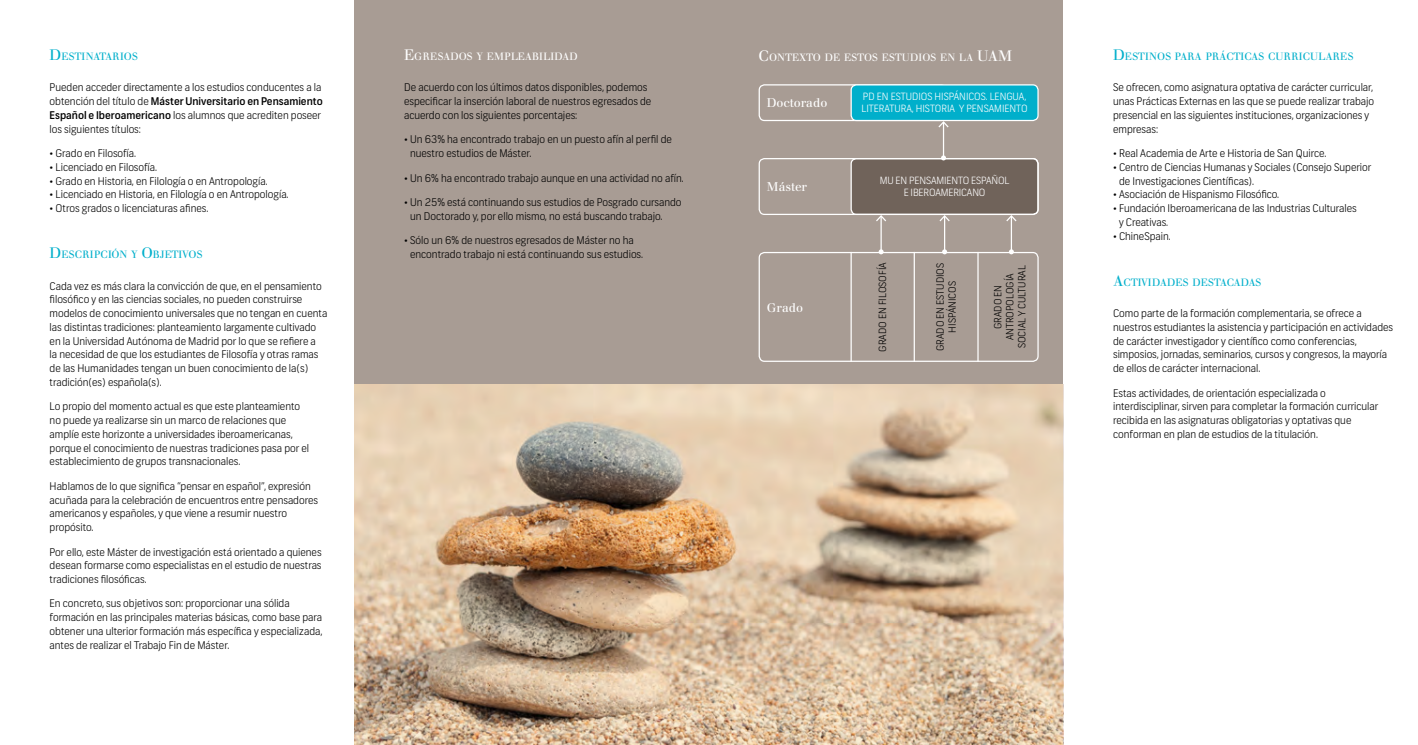
<style>
.page{position:relative;width:1418px;height:745px;background:#fff}
.page>*{position:absolute;margin:0;border:0;box-sizing:border-box;transform-origin:0 0}
.t1{font:12.5px "Walbaum";color:#fff}
.texto_corrido{font:300 10.62px/13.8px "Frank";color:#000}
.titulos{font:10.5px "Walbaum";letter-spacing:.005em;color:#00afcb}
.titulos-2{font:10.5px "Walbaum";letter-spacing:.005em;color:#fff}
.titulos-3{font:10.5px "Walbaum";letter-spacing:-.015em;color:#00afcb}
.texto_corrido-2{font:300 10px/12px "Frank";color:#fff}
.texto_corrido-3{font:300 10px/12px "Frank";color:#000;text-align:center}
.s1{font-size:15px}
.s2{font-weight:500}
</style>
<div class="page">
<div style="left:354px;top:0;width:709px;height:744px;background:#a89c94"></div>
<img style="left:354px;top:384px;width:709px;height:360px">
<div style="left:758px;top:84px;width:188px;height:37px;border:1px solid #fff;border-radius:5px"></div>
<div style="left:851px;top:158px;width:187px;height:56px;background:#70635a;border-radius:5px"></div>
<div style="left:758px;top:158px;width:280px;height:57px;border:1px solid #fff;border-radius:5px"></div>
<div style="left:851px;top:85px;width:187px;height:35px;background:#00afcb;border-radius:5px"></div>
<div style="left:850px;top:84px;width:188px;height:37px;border:1px solid #fff;border-radius:5px"></div>
<hr style="left:942px;top:122px;width:2px;height:36px;background:#fff">
<svg style="left:941px;top:155px;width:5px;height:5px"></svg>
<svg style="left:937px;top:120px;width:13px;height:9px"></svg>
<hr style="left:880px;top:216px;width:1px;height:36px;background:#fff">
<svg style="left:874px;top:214px;width:13px;height:8px"></svg>
<hr style="left:944px;top:216px;width:1px;height:36px;background:#fff">
<svg style="left:938px;top:214px;width:13px;height:8px"></svg>
<hr style="left:1010px;top:216px;width:2px;height:36px;background:#fff">
<svg style="left:1005px;top:214px;width:12px;height:8px"></svg>
<div style="left:758px;top:252px;width:280px;height:109px;border:1px solid #fff;border-radius:5px"></div>
<hr style="left:850px;top:252px;width:1px;height:109px;background:#fff">
<hr style="left:913px;top:252px;width:1px;height:109px;background:#fff">
<hr style="left:977px;top:252px;width:1px;height:109px;background:#fff">
<p class="titulos-3" style="left:50px;top:50px;width:90px"><span class="s1">D</span>ESTINATARIOS</p>
<p class="texto_corrido" style="left:50px;top:81px;width:275px">Pueden acceder directamente a los estudios conducentes a la obtención del título de <span class="s2">Máster Universitario en Pensamiento Español e Iberoamericano</span> los alumnos que acrediten poseer los siguientes títulos:</p>
<p class="texto_corrido" style="left:50px;top:146px;width:88px">• Grado en Filosofía.</p>
<p class="texto_corrido" style="left:50px;top:160px;width:109px">• Licenciado en Filosofía.</p>
<p class="texto_corrido" style="left:50px;top:174px;width:219px">• Grado en Historia, en Filología o en Antropología.</p>
<p class="texto_corrido" style="left:50px;top:188px;width:240px">• Licenciado en Historia, en Filología o en Antropología.</p>
<p class="texto_corrido" style="left:50px;top:201px;width:160px">• Otros grados o licenciaturas afines.</p>
<p class="titulos" style="left:50px;top:248px;width:154px"><span class="s1">D</span>ESCRIPCIÓN Y <span class="s1">O</span>BJETIVOS</p>
<p class="texto_corrido" style="left:50px;top:279px;width:279px">Cada vez es más clara la convicción de que, en el pensamiento filosófico y en las ciencias sociales, no pueden construirse modelos de conocimiento universales que no tengan en cuenta las distintas tradiciones: planteamiento largamente cultivado en la Universidad Autónoma de Madrid por lo que se refiere a<br>la necesidad de que los estudiantes de Filosofía y otras ramas de las Humanidades tengan un buen conocimiento de la(s) tradición(es) española(s).</p>
<p class="texto_corrido" style="left:50px;top:399px;width:261px">Lo propio del momento actual es que este planteamiento no puede ya realizarse sin un marco de relaciones que amplíe este horizonte a universidades iberoamericanas, porque el conocimiento de nuestras tradiciones pasa por el establecimiento de grupos transnacionales.</p>
<p class="texto_corrido" style="left:50px;top:479px;width:270px">Hablamos de lo que significa “pensar en español”, expresión acuñada para la celebración de encuentros entre pensadores americanos y españoles, y que viene a resumir nuestro propósito.</p>
<p class="texto_corrido" style="left:50px;top:544px;width:273px;text-align:justify">Por ello, este Máster de investigación está orientado a quienes desean formarse como especialistas en el estudio de nuestras tradiciones filosóficas.</p>
<p class="texto_corrido" style="left:50px;top:596px;width:274px">En concreto, sus objetivos son: proporcionar una sólida formación en las principales materias básicas, como base para obtener una ulterior formación más específica y especializada, antes de realizar el Trabajo Fin de Máster.</p>
<p class="titulos-2" style="left:404px;top:50px;width:175px"><span class="s1">E</span>GRESADOS Y EMPLEABILIDAD</p>
<p class="texto_corrido" style="left:404px;top:81px;width:249px">De acuerdo con los últimos datos disponibles, podemos especificar la inserción laboral de nuestros egresados de acuerdo con los siguientes porcentajes:</p>
<p class="texto_corrido" style="left:410px;top:133px;width:263px;text-indent:-6px">• Un 63% ha encontrado trabajo en un puesto afín al perfil de nuestro estudios de Máster.</p>
<p class="texto_corrido" style="left:404px;top:171px;width:281px">• Un 6% ha encontrado trabajo aunque en una actividad no afín.</p>
<p class="texto_corrido" style="left:410px;top:195px;width:273px;text-indent:-6px">• Un 25% está continuando sus estudios de Posgrado cursando un Doctorado y, por ello mismo, no está buscando trabajo.</p>
<p class="texto_corrido" style="left:410px;top:233px;width:234px;text-indent:-6px">• Sólo un 6% de nuestros egresados de Máster no ha encontrado trabajo ni está continuando sus estudios.</p>
<p class="titulos-2" style="left:758px;top:51px;width:231px"><span class="s1">C</span> ONTEXTO DE ESTOS ESTUDIOS EN LA <span class="s1">UAM</span></p>
<p class="t1" style="left:767px;top:96px;width:62px">Doctorado</p>
<p class="texto_corrido-2" style="left:861px;top:91px;width:167px">PD EN ESTUDIOS HISPÁNICOS. LENGUA,<br>LITERATURA, HISTORIA Y PENSAMIENTO</p>
<p class="t1" style="left:767px;top:179px;width:42px">Máster</p>
<p class="t1" style="left:767px;top:300px;width:38px">Grado</p>
<p class="texto_corrido-2" style="left:879px;top:175px;width:131px">MU EN PENSAMIENTO ESPAÑOL</p>
<p class="texto_corrido-2" style="left:903px;top:187px;width:83px">E IBEROAMERICANO</p>
<p class="texto_corrido-3" style="left:876px;top:351px;width:91px;rotate:-90deg">GRADO EN FILOSOFÍA</p>
<p class="texto_corrido-3" style="left:934px;top:351px;width:89px;rotate:-90deg">GRADO EN ESTUDIOS<br>HISPÁNICOS</p>
<p class="texto_corrido-3" style="left:992px;top:348px;width:84px;rotate:-90deg">GRADO EN<br>ANTROPOLOGÍA<br>SOCIAL Y CULTURAL</p>
<p class="titulos" style="left:1113px;top:50px;width:242px"><span class="s1">D</span>ESTINOS PARA PRÁCTICAS CURRICULARES</p>
<p class="texto_corrido" style="left:1113px;top:81px;width:262px">Se ofrecen, como asignatura optativa de carácter curricular, unas Prácticas Externas en las que se puede realizar trabajo presencial en las siguientes instituciones, organizaciones y empresas:</p>
<p class="texto_corrido" style="left:1113px;top:146px;width:215px">• Real Academia de Arte e Historia de San Quirce.</p>
<p class="texto_corrido" style="left:1119px;top:160px;width:253px;text-indent:-6px">• Centro de Ciencias Humanas y Sociales (Consejo Superior de Investigaciones Científicas).</p>
<p class="texto_corrido" style="left:1113px;top:188px;width:168px">• Asociación de Hispanismo Filosófico.</p>
<p class="texto_corrido" style="left:1119px;top:201px;width:239px;text-indent:-6px">• Fundación Iberoamericana de las Industrias Culturales y Creativas.</p>
<p class="texto_corrido" style="left:1113px;top:229px;width:59px">• ChineSpain.</p>
<p class="titulos-3" style="left:1113px;top:276px;width:150px"><span class="s1">A</span>CTIVIDADES DESTACADAS</p>
<p class="texto_corrido" style="left:1113px;top:306px;width:281px">Como parte de la formación complementaria, se ofrece a nuestros estudiantes la asistencia y participación en actividades de carácter investigador y científico como conferencias, simposios, jornadas, seminarios, cursos y congresos, la mayoría de ellos de carácter internacional.</p>
<p class="texto_corrido" style="left:1113px;top:386px;width:267px">Estas actividades, de orientación especializada o interdisciplinar, sirven para completar la formación curricular recibida en las asignaturas obligatorias y optativas que conforman en plan de estudios de la titulación.</p>
</div>
